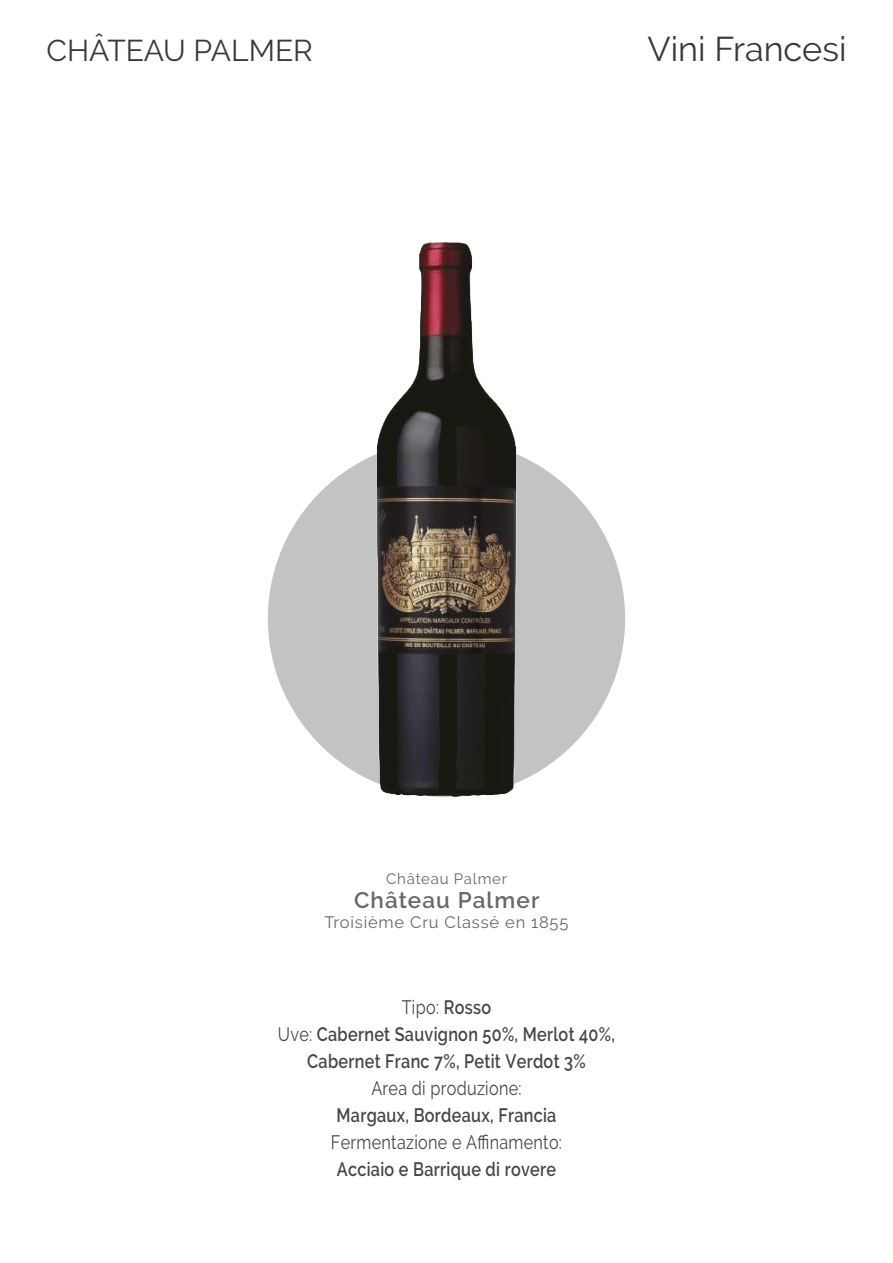
<style>
.page{position:relative;width:893px;height:1263px;background:#fff}
.page>*{position:absolute;margin:0;border:0;box-sizing:border-box;transform-origin:0 0}
.t1{font:34.2px "Raleway";color:#373b3d}
.t2{font:30px "Raleway";color:#373b3d}
.t3{font:600 22.5px "Raleway";letter-spacing:.05em;color:#65696b}
.t4{font:600 19.35px/27px "Raleway";letter-spacing:.02em;color:#43464a;text-align:center;scale:.83 1}
.t5{font:19.35px "Raleway";letter-spacing:.02em;color:#43464a;scale:.83 1}
.t6{font:16.5px "Raleway";letter-spacing:.05em;color:#65696b}
.t7{font:15px "Raleway";letter-spacing:.05em;color:#65696b}
.s1{font-weight:400}
</style>
<div class="page">
<div style="left:268px;top:440px;width:357px;height:357px;background:#c2c3c3;border-radius:50%"></div>
<img style="left:365px;top:242px;width:163px;height:554px">
<h2 class="t2" style="left:46px;top:33px;width:268px">CHÂTEAU PALMER</h2>
<h1 class="t1" style="left:647px;top:29px;width:200px">Vini Francesi</h1>
<p class="t7" style="left:386px;top:870px;width:122px">Château Palmer</p>
<p class="t3" style="left:354px;top:887px;width:187px">Château Palmer</p>
<p class="t6" style="left:325px;top:912px;width:245px">Troisième Cru Classé en 1855</p>
<p class="t4" style="left:278px;top:994px;width:408px"><span class="s1">Tipo:</span> Rosso<br><span class="s1">Uve:</span> Cabernet Sauvignon 50%, Merlot 40%,<br>Cabernet Franc 7%, Petit Verdot 3%</p>
<p class="t5" style="left:371px;top:1077px;width:182px">Area di produzione:</p>
<p class="t4" style="left:337px;top:1102px;width:266px">Margaux, Bordeaux, Francia</p>
<p class="t5" style="left:331px;top:1131px;width:280px">Fermentazione e Affinamento:</p>
<p class="t4" style="left:337px;top:1156px;width:266px">Acciaio e Barrique di rovere</p>
</div>
